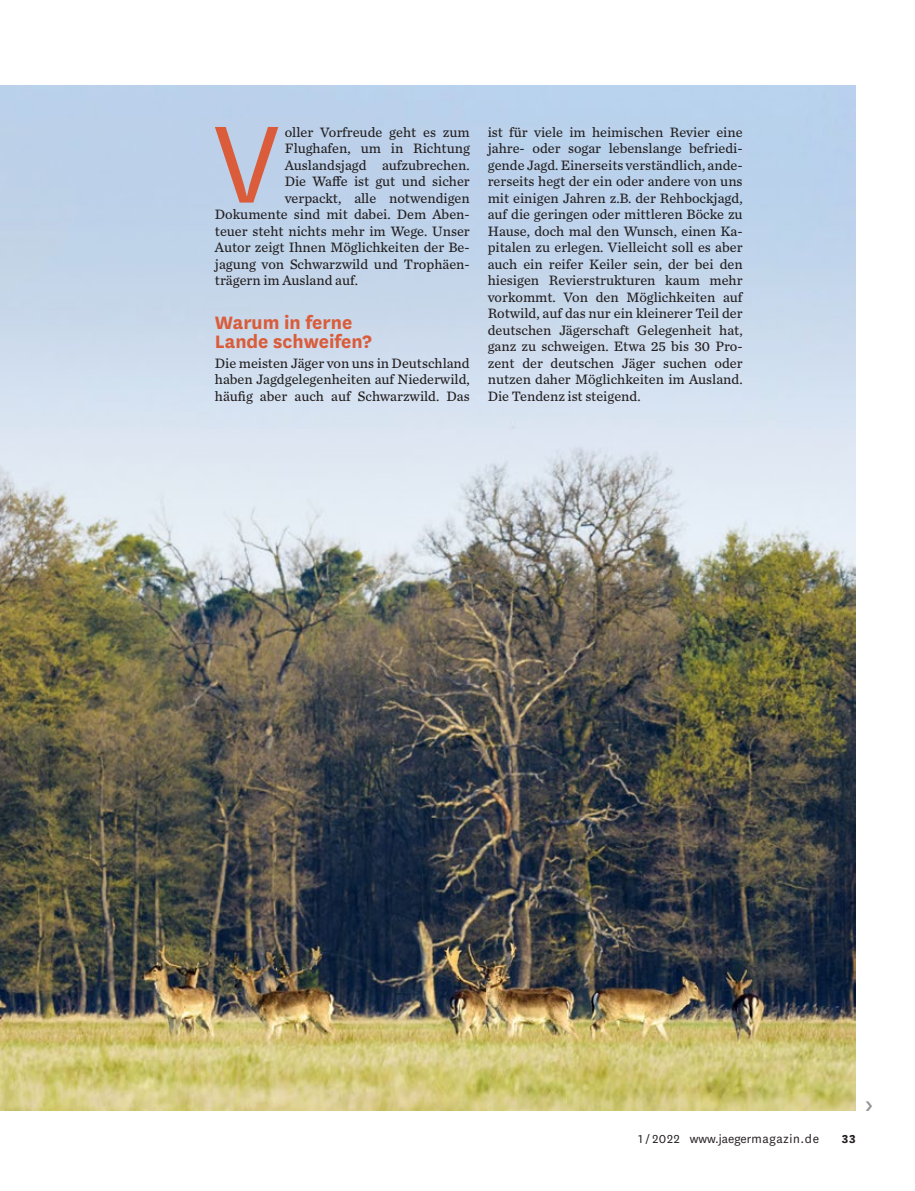
<style>
.page{position:relative;width:915px;height:1191px;background:#fff}
.page>*{position:absolute;margin:0;border:0;box-sizing:border-box;transform-origin:0 0}
.Lauftext_mit_Initial{font:128.25px "National";color:#da5c3a}
.Reportage_Mini-Hede{font:700 21px "National";color:#da5c3a}
.Reportage_Mino-Hed_1{font:700 21px "National";color:#da5c3a}
.Lauftext_mit_Einzug{font:14.25px/16.5px "Chronicle Text G3";color:#231f20;text-align:justify}
.Lauftext_mit_Initial-2{font:14.25px "Chronicle Text G3";color:#231f20}
.t1{font:13.5px "National";letter-spacing:.05em;color:#231f20}
.t2{font:700 13.5px "National";color:#231f20}
.s1{font-size:13.2px}
</style>
<div class="page">
<img style="left:0;top:85px;width:855px;height:1025px">
<p class="Lauftext_mit_Initial" style="left:213px;top:80px;width:67px">V</p>
<p class="Lauftext_mit_Initial-2" style="left:285px;top:121px;width:186px">oller Vorfreude geht es zum</p>
<p class="Lauftext_mit_Initial-2" style="left:285px;top:137px;width:186px">Flughafen, um in Richtung</p>
<p class="Lauftext_mit_Initial-2" style="left:285px;top:154px;width:186px">Auslandsjagd aufzubrechen.</p>
<p class="Lauftext_mit_Initial-2" style="left:285px;top:170px;width:186px">Die Waffe ist gut und sicher</p>
<p class="Lauftext_mit_Initial-2" style="left:285px;top:187px;width:186px">verpackt, alle notwendigen</p>
<p class="Lauftext_mit_Initial-2" style="left:215px;top:203px;width:256px">Dokumente sind mit dabei. Dem Aben-</p>
<p class="Lauftext_mit_Initial-2" style="left:215px;top:220px;width:256px">teuer steht nichts mehr im Wege. Unser</p>
<p class="Lauftext_mit_Initial-2" style="left:215px;top:236px;width:256px">Autor zeigt Ihnen Möglichkeiten der Be-</p>
<p class="Lauftext_mit_Initial-2" style="left:215px;top:253px;width:256px">jagung von Schwarzwild und Trophäen-</p>
<p class="Lauftext_mit_Initial-2" style="left:215px;top:269px;width:144px">trägern im Ausland auf.</p>
<p class="Reportage_Mino-Hed_1" style="left:215px;top:307px;width:139px">Warum in ferne</p>
<p class="Reportage_Mini-Hede" style="left:215px;top:327px;width:158px">Lande schweifen?</p>
<p class="Lauftext_mit_Einzug" style="left:215px;top:354px;width:256px">Die meisten Jäger von uns in Deutschland haben Jagdgelegenheiten auf Niederwild, häufig aber auch auf Schwarzwild. Das</p>
<p class="Lauftext_mit_Einzug" style="left:487px;top:123px;width:256px">ist für viele im heimischen Revier eine jahre- oder sogar lebenslange befriedi&shy;gende Jagd. Einerseits verständlich, ande&shy;rerseits hegt der ein oder andere von uns mit einigen Jahren z.B. der Rehbockjagd, auf die geringen oder mittleren Böcke zu Hause, doch mal den Wunsch, einen Ka&shy;pitalen zu erlegen. Vielleicht soll es aber auch ein reifer Keiler sein, der bei den hiesigen Revierstrukturen kaum mehr vorkommt. Von den Möglichkeiten auf Rotwild, auf das nur ein kleinerer Teil der deutschen Jägerschaft Gelegenheit hat, ganz zu schweigen. Etwa 25 bis 30 Pro&shy;zent der deutschen Jäger suchen oder nutzen daher Möglichkeiten im Ausland.<br>Die Tendenz ist steigend.</p>
<p class="t1" style="left:638px;top:1130px;width:182px">1 / 2022 <span class="s1">www.jaeger</span>magazin.de</p>
<p class="t2" style="left:841px;top:1129px;width:15px">33</p>
</div>
